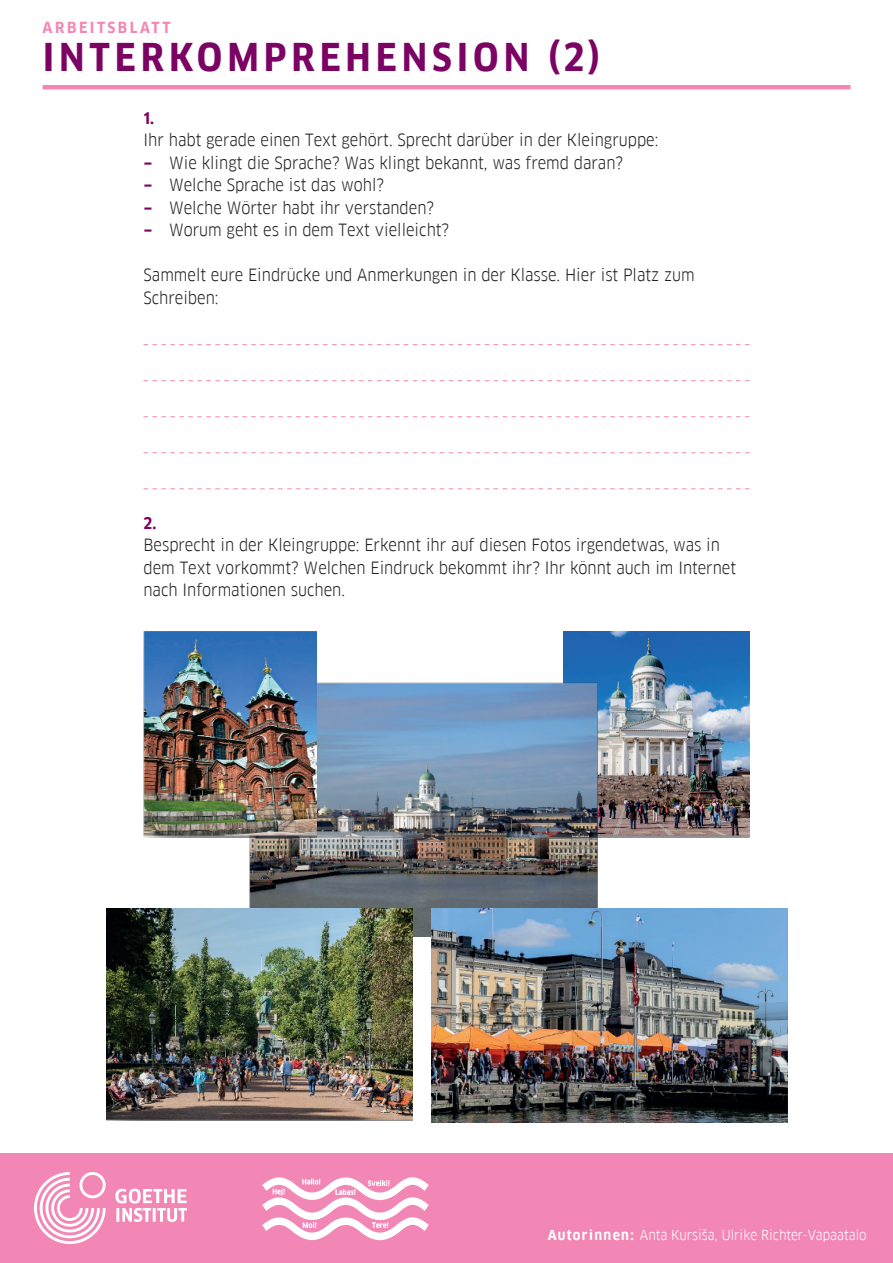
<style>
.page{position:relative;width:893px;height:1263px;background:#fff}
.page>*{position:absolute;margin:0;border:0;box-sizing:border-box;transform-origin:0 0}
.t1{font:700 37.5px "Goethe FF Clan";letter-spacing:.13em;color:#7b0364}
.t2{font:16.5px/22.5px "Goethe FF Clan";color:#231f20}
.t3{font:700 15.75px "Goethe FF Clan";color:#7b0364}
.t4{font:700 15px "Goethe FF Clan";letter-spacing:.17em;color:#f287b6}
.t5{font:13.5px "Goethe FF Clan";color:#fff}
.s1{font-weight:700;color:#7b0364}
.s2{font-weight:700}
</style>
<div class="page">
<img style="left:564px;top:631px;width:185px;height:207px">
<div style="left:0;top:1154px;width:893px;height:109px;background:#f287b6"></div>
<img style="left:34px;top:1172px;width:153px;height:71px">
<img style="left:262px;top:1177px;width:167px;height:64px">
<svg style="left:144px;top:344px;width:605px;height:1px"></svg>
<svg style="left:144px;top:380px;width:605px;height:1px"></svg>
<svg style="left:144px;top:416px;width:605px;height:1px"></svg>
<svg style="left:144px;top:452px;width:605px;height:1px"></svg>
<svg style="left:144px;top:489px;width:605px;height:1px"></svg>
<img style="left:250px;top:682px;width:348px;height:255px">
<img style="left:144px;top:631px;width:173px;height:207px">
<hr style="left:43px;top:85px;width:807px;height:4px;background:#f287b6">
<img style="left:106px;top:909px;width:306px;height:211px">
<img style="left:432px;top:909px;width:355px;height:214px">
<p class="t4" style="left:43px;top:19px;width:129px">ARBEITSBLATT</p>
<h1 class="t1" style="left:43px;top:36px;width:559px">INTERKOMPREHENSION (2)</h1>
<p class="t3" style="left:144px;top:109px;width:12px">1.</p>
<p class="t2" style="left:144px;top:129px;width:516px">Ihr habt gerade einen Text gehört. Sprecht darüber in der Kleingruppe: <span class="s1">−</span> Wie klingt die Sprache? Was klingt bekannt, was fremd daran?<br><span class="s1">−</span> Welche Sprache ist das wohl?<br><span class="s1">−</span> Welche Wörter habt ihr verstanden?<br><span class="s1">−</span> Worum geht es in dem Text vielleicht?</p>
<p class="t2" style="left:144px;top:264px;width:553px">Sammelt eure Eindrücke und Anmerkungen in der Klasse. Hier ist Platz zum<br>Schreiben:</p>
<p class="t3" style="left:144px;top:514px;width:14px">2.</p>
<p class="t2" style="left:144px;top:534px;width:594px">Besprecht in der Kleingruppe: Erkennt ihr auf diesen Fotos irgendetwas, was in dem Text vorkommt? Welchen Eindruck bekommt ihr? Ihr könnt auch im Internet nach Informationen suchen.</p>
<p class="t5" style="left:548px;top:1226px;width:320px"><span class="s2">Autorinnen:</span> Anta Kursiša, Ulrike Richter-Vapaatalo</p>
</div>
